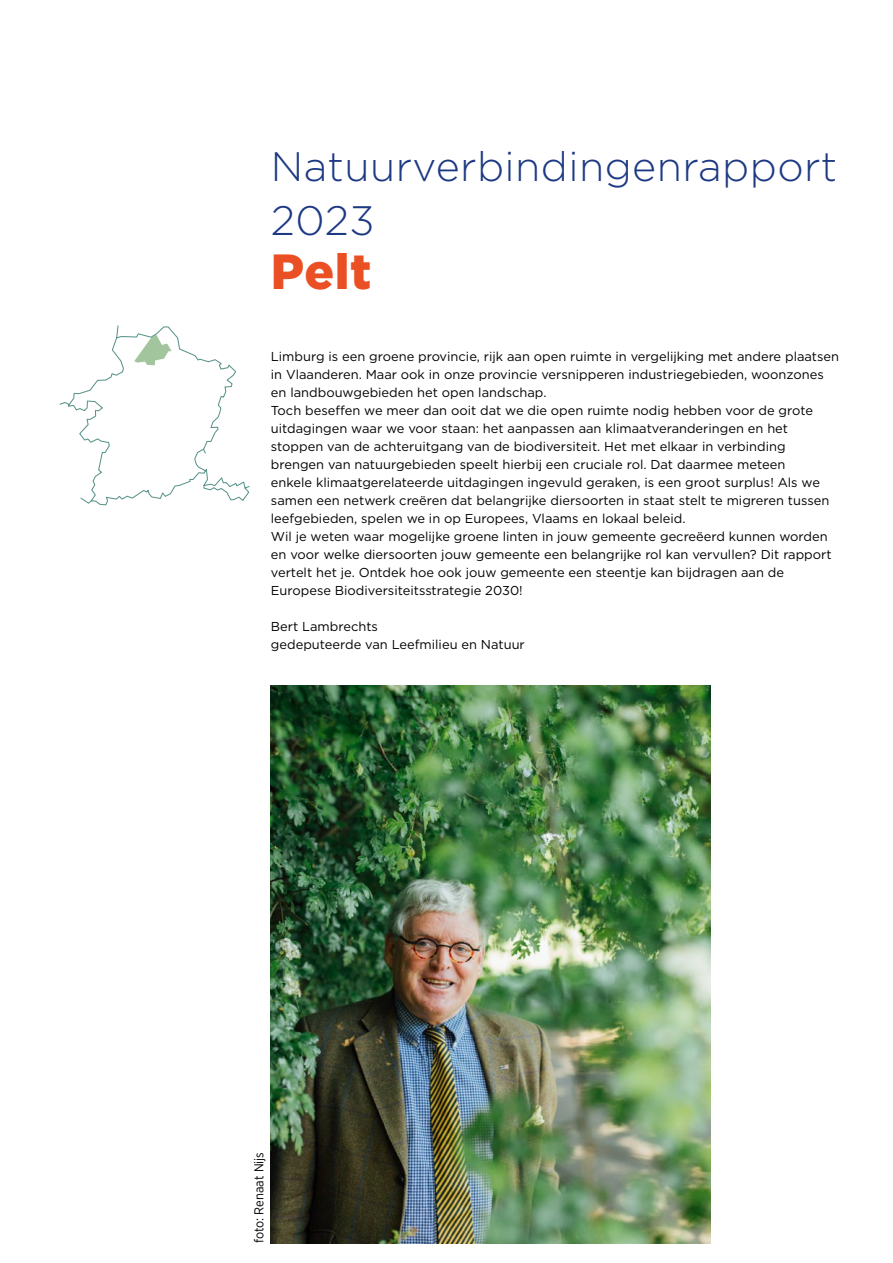
<style>
.page{position:relative;width:893px;height:1263px;background:#fff}
.page>*{position:absolute;margin:0;border:0;box-sizing:border-box;transform-origin:0 0}
.t1{font:900 49.35px "Gotham";color:#eb5025}
.t2{font:300 41.1px/54px "Gotham";letter-spacing:.01em;color:#1d3983}
.Tekst_1_kolom_-recht{font:12.9px/18px "Gotham";color:#000}
.Fotobijschrift{font:12.9px "Gotham Narrow";color:#000}
</style>
<div class="page">
<img style="left:271px;top:685px;width:440px;height:558px">
<svg style="left:59px;top:325px;width:191px;height:181px"></svg>
<p class="t2" style="left:271px;top:139px;width:568px">Natuurverbindingenrapport<br>2023</p>
<p class="t1" style="left:271px;top:238px;width:102px">Pelt</p>
<p class="Tekst_1_kolom_-recht" style="left:271px;top:347px;width:570px">Limburg is een groene provincie, rijk aan open ruimte in vergelijking met andere plaatsen in Vlaanderen. Maar ook in onze provincie versnipperen industriegebieden, woonzones en landbouwgebieden het open landschap.</p>
<p class="Tekst_1_kolom_-recht" style="left:271px;top:401px;width:560px">Toch beseffen we meer dan ooit dat we die open ruimte nodig hebben voor de grote uitdagingen waar we voor staan: het aanpassen aan klimaatveranderingen en het stoppen van de achteruitgang van de biodiversiteit. Het met elkaar in verbinding brengen van natuurgebieden speelt hierbij een cruciale rol. Dat daarmee meteen enkele klimaatgerelateerde uitdagingen ingevuld geraken, is een groot surplus! Als we samen een netwerk creëren dat belangrijke diersoorten in staat stelt te migreren tussen leefgebieden, spelen we in op Europees, Vlaams en lokaal beleid.</p>
<p class="Tekst_1_kolom_-recht" style="left:271px;top:527px;width:562px">Wil je weten waar mogelijke groene linten in jouw gemeente gecreëerd kunnen worden en voor welke diersoorten jouw gemeente een belangrijke rol kan vervullen? Dit rapport vertelt het je. Ontdek hoe ook jouw gemeente een steentje kan bijdragen aan de Europese Biodiversiteitsstrategie 2030!</p>
<p class="Tekst_1_kolom_-recht" style="left:271px;top:617px;width:109px">Bert Lambrechts</p>
<p class="Tekst_1_kolom_-recht" style="left:271px;top:635px;width:255px">gedeputeerde van Leefmilieu en Natuur</p>
<p class="Fotobijschrift" style="left:251px;top:1243px;width:93px;rotate:-90deg">foto: Renaat Nijs</p>
</div>
